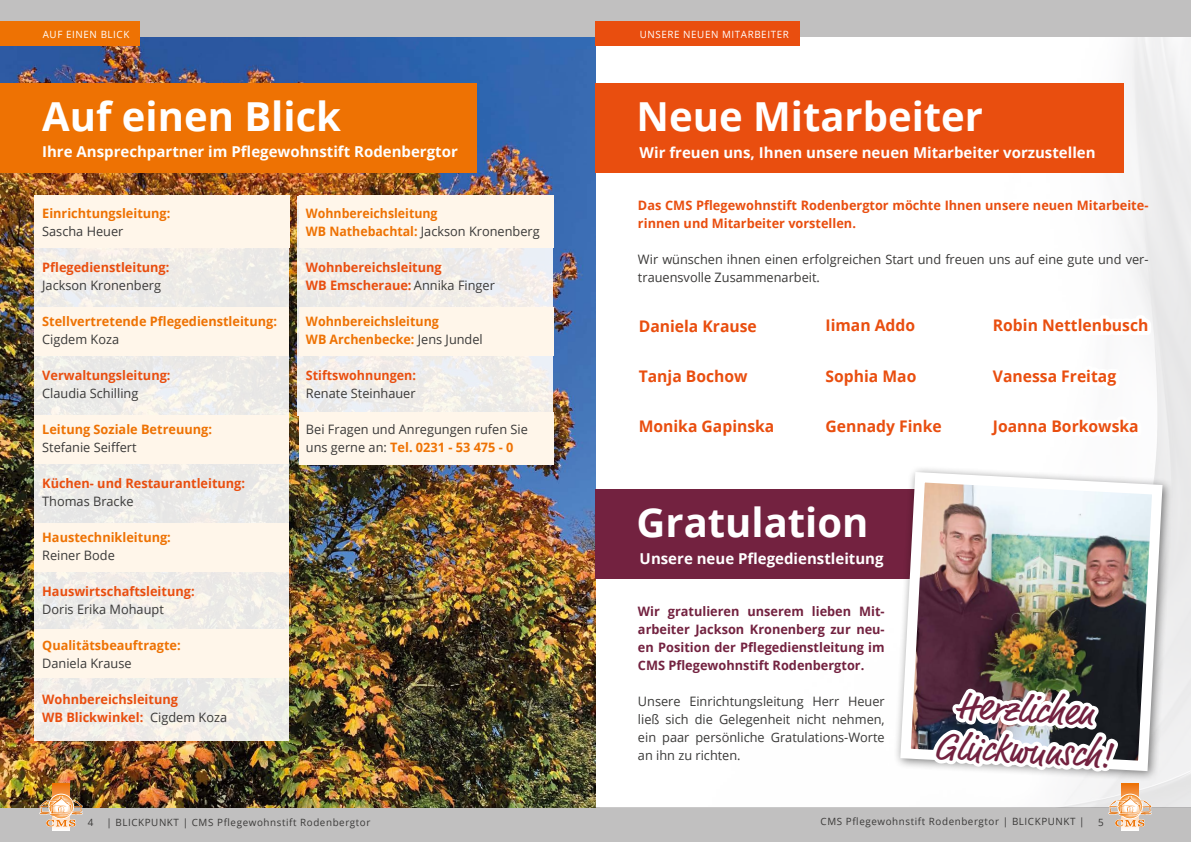
<style>
.page{position:relative;width:1191px;height:842px;background:#fff}
.page>*{position:absolute;margin:0;border:0;box-sizing:border-box;transform-origin:0 0}
.t1{font:700 40px "Open Sans";color:#fff}
.t2{font:38px/41px "Market Pro";color:#732240;text-align:center}
.t3{font:700 16px "Open Sans";color:#e94e0f}
.t4{font:700 15px "Open Sans";color:#fff}
.t5{font:13px/18px "Open Sans";color:#3a3938}
.t6{font:700 13px/18px "Open Sans";color:#e94e0f}
.t7{font:700 13px/18px "Open Sans";color:#732240;text-align:justify}
.t8{font:700 13px "Open Sans";color:#ee7203}
.t9{font:700 13px/18px "Open Sans";color:#ee7203;scale:.95 1}
.t10{font:700 13px/18px "Open Sans";color:#ee7203;scale:.96 1}
.t11{font:700 13px "Open Sans";color:#e94e0f;scale:.96 1}
.t12{font:10px "Open Sans";letter-spacing:.06em;color:#3a3938}
.t13{font:10px "Open Sans";letter-spacing:.06em;color:#fff}
.s1{font-weight:400;color:#3a3938}
.s2{font-weight:700;color:#ee7203}
</style>
<div class="page">
<div style="left:0;top:807px;width:1191px;height:35px;background:#c1c0c0"></div>
<img style="left:799px;top:36px;width:392px;height:771px">
<img style="left:0;top:36px;width:595px;height:771px">
<svg style="left:34px;top:248px;width:255px;height:493px;background:#eeece8"></svg>
<div style="left:298px;top:196px;width:255px;height:219px;background:linear-gradient(to right,#efece8,#f1efed)"></div>
<div style="left:34px;top:524px;width:254px;height:48px;background:#fff6ea"></div>
<div style="left:34px;top:630px;width:254px;height:48px;background:#fff6ea"></div>
<div style="left:0;top:0;width:1191px;height:36px;background:#c1c0c0"></div>
<div style="left:34px;top:415px;width:254px;height:49px;background:#fff6ea"></div>
<div style="left:34px;top:196px;width:255px;height:52px;background:#fff6ea"></div>
<div style="left:34px;top:307px;width:254px;height:48px;background:#fff6ea"></div>
<div style="left:0;top:22px;width:140px;height:24px;background:#ee7203"></div>
<div style="left:0;top:83px;width:476px;height:90px;background:#ee7203"></div>
<div style="left:299px;top:196px;width:254px;height:52px;background:#fff6ea"></div>
<div style="left:299px;top:412px;width:254px;height:52px;background:#fff6ea"></div>
<div style="left:299px;top:307px;width:254px;height:48px;background:#fff6ea"></div>
<svg style="left:53px;top:784px;width:17px;height:46px"></svg>
<div style="left:49px;top:794px;width:25px;height:25px;border:1px solid #fff;border-radius:50%"></div>
<svg style="left:39px;top:796px;width:44px;height:31px"></svg>
<svg style="left:824px;top:259px;width:101px;height:83px"></svg>
<svg style="left:986px;top:309px;width:169px;height:33px"></svg>
<div style="left:595px;top:22px;width:204px;height:24px;background:#e94e0f"></div>
<div style="left:595px;top:83px;width:529px;height:90px;background:#e94e0f"></div>
<div style="left:595px;top:489px;width:529px;height:90px;background:#732240"></div>
<div style="left:893px;top:465px;width:280px;height:317px;background:#000;opacity:.5"></div>
<svg style="left:1152px;top:467px;width:15px;height:309px"></svg>
<img style="left:815px;top:360px;width:337px;height:471px">
<p class="t13" style="left:43px;top:27px;width:88px">AUF EINEN BLICK</p>
<h1 class="t1" style="left:42px;top:88px;width:300px">Auf einen Blick</h1>
<p class="t4" style="left:42px;top:141px;width:417px">Ihre Ansprechpartner im Pflegewohnstift Rodenbergtor</p>
<p class="t8" style="left:42px;top:204px;width:130px">Einrichtungsleitung:</p>
<p class="t5" style="left:42px;top:222px;width:83px">Sascha Heuer</p>
<p class="t6" style="left:42px;top:258px;width:129px">Pflegedienstleitung:</p>
<p class="t5" style="left:42px;top:276px;width:120px">Jackson Kronenberg</p>
<p class="t8" style="left:42px;top:312px;width:236px">Stellvertretende Pflegedienstleitung:</p>
<p class="t5" style="left:42px;top:330px;width:78px">Cigdem Koza</p>
<p class="t6" style="left:42px;top:366px;width:130px">Verwaltungsleitung:</p>
<p class="t5" style="left:42px;top:384px;width:98px">Claudia Schilling</p>
<p class="t8" style="left:42px;top:420px;width:171px">Leitung Soziale Betreuung:</p>
<p class="t5" style="left:42px;top:438px;width:96px">Stefanie Seiffert</p>
<p class="t6" style="left:42px;top:474px;width:204px">Küchen- und Restaurantleitung:</p>
<p class="t5" style="left:42px;top:492px;width:93px">Thomas Bracke</p>
<p class="t8" style="left:42px;top:528px;width:130px">Haustechnikleitung:</p>
<p class="t5" style="left:42px;top:546px;width:74px">Reiner Bode</p>
<p class="t6" style="left:42px;top:582px;width:154px">Hauswirtschaftsleitung:</p>
<p class="t5" style="left:42px;top:600px;width:123px">Doris Erika Mohaupt</p>
<p class="t8" style="left:42px;top:636px;width:140px">Qualitätsbeauftragte:</p>
<p class="t5" style="left:42px;top:654px;width:91px">Daniela Krause</p>
<p class="t6" style="left:42px;top:690px;width:186px">Wohnbereichsleitung<br>WB Blickwinkel: <span class="s1">Cigdem Koza</span></p>
<p class="t9" style="left:306px;top:204px;width:247px">Wohnbereichsleitung<br>WB Nathebachtal: <span class="s1">Jackson Kronenberg</span></p>
<p class="t6" style="left:306px;top:258px;width:190px">Wohnbereichsleitung<br>WB Emscheraue: <span class="s1">Annika Finger</span></p>
<p class="t10" style="left:306px;top:312px;width:186px">Wohnbereichsleitung<br>WB Archenbecke: <span class="s1">Jens Jundel</span></p>
<p class="t11" style="left:306px;top:366px;width:116px">Stiftswohnungen:</p>
<p class="t5" style="left:306px;top:384px;width:111px">Renate Steinhauer</p>
<p class="t5" style="left:306px;top:420px;width:223px">Bei Fragen und Anregungen rufen Sie uns gerne an: <span class="s2">Tel. 0231 - 53 475 - 0</span></p>
<p class="t13" style="left:639px;top:27px;width:151px">UNSERE NEUEN MITARBEITER</p>
<h1 class="t1" style="left:636px;top:88px;width:348px">Neue Mitarbeiter</h1>
<p class="t4" style="left:639px;top:142px;width:457px">Wir freuen uns, Ihnen unsere neuen Mitarbeiter vorzustellen</p>
<p class="t6" style="left:638px;top:196px;width:512px">Das CMS Pflegewohnstift Rodenbergtor möchte Ihnen unsere neuen Mitarbeite&shy;rinnen und Mitarbeiter vorstellen.</p>
<p class="t5" style="left:638px;top:250px;width:512px">Wir wünschen ihnen einen erfolgreichen Start und freuen uns auf eine gute und ver&shy;trauensvolle Zusammenarbeit.</p>
<p class="t3" style="left:638px;top:315px;width:120px">Daniela Krause</p>
<p class="t3" style="left:993px;top:314px;width:157px">Robin Nettlenbusch</p>
<p class="t3" style="left:638px;top:365px;width:110px">Tanja Bochow</p>
<p class="t3" style="left:638px;top:415px;width:137px">Monika Gapinska</p>
<p class="t3" style="left:825px;top:314px;width:91px">Iiman Addo</p>
<p class="t3" style="left:825px;top:365px;width:92px">Sophia Mao</p>
<p class="t3" style="left:825px;top:415px;width:118px">Gennady Finke</p>
<p class="t3" style="left:993px;top:365px;width:125px">Vanessa Freitag</p>
<p class="t3" style="left:993px;top:415px;width:147px">Joanna Borkowska</p>
<h1 class="t1" style="left:636px;top:494px;width:233px">Gratulation</h1>
<p class="t4" style="left:639px;top:547px;width:245px">Unsere neue Pflegedienstleitung</p>
<p class="t7" style="left:638px;top:601px;width:248px">Wir gratulieren unserem lieben Mit&shy;arbeiter Jackson Kronenberg zur neu&shy;en Position der Pflegedienstleitung im CMS Pflegewohnstift Rodenbergtor.</p>
<p class="t5" style="left:638px;top:691px;width:248px;text-align:justify">Unsere Einrichtungsleitung Herr Heuer ließ sich die Gelegenheit nicht nehmen, ein paar persönliche Gratulations-Worte an ihn zu richten.</p>
<h2 class="t2" style="left:937px;top:686px;width:179px;rotate:3deg">Herzlichen<br>Glückwunsch!</h2>
<p class="t12" style="left:88px;top:815px;width:7px">4</p>
<p class="t12" style="left:106px;top:815px;width:266px">| BLICKPUNKT | CMS Pflegewohnstift Rodenbergtor</p>
<p class="t12" style="left:820px;top:814px;width:266px">CMS Pflegewohnstift Rodenbergtor | BLICKPUNKT |</p>
<p class="t12" style="left:1098px;top:815px;width:7px">5</p>
</div>
